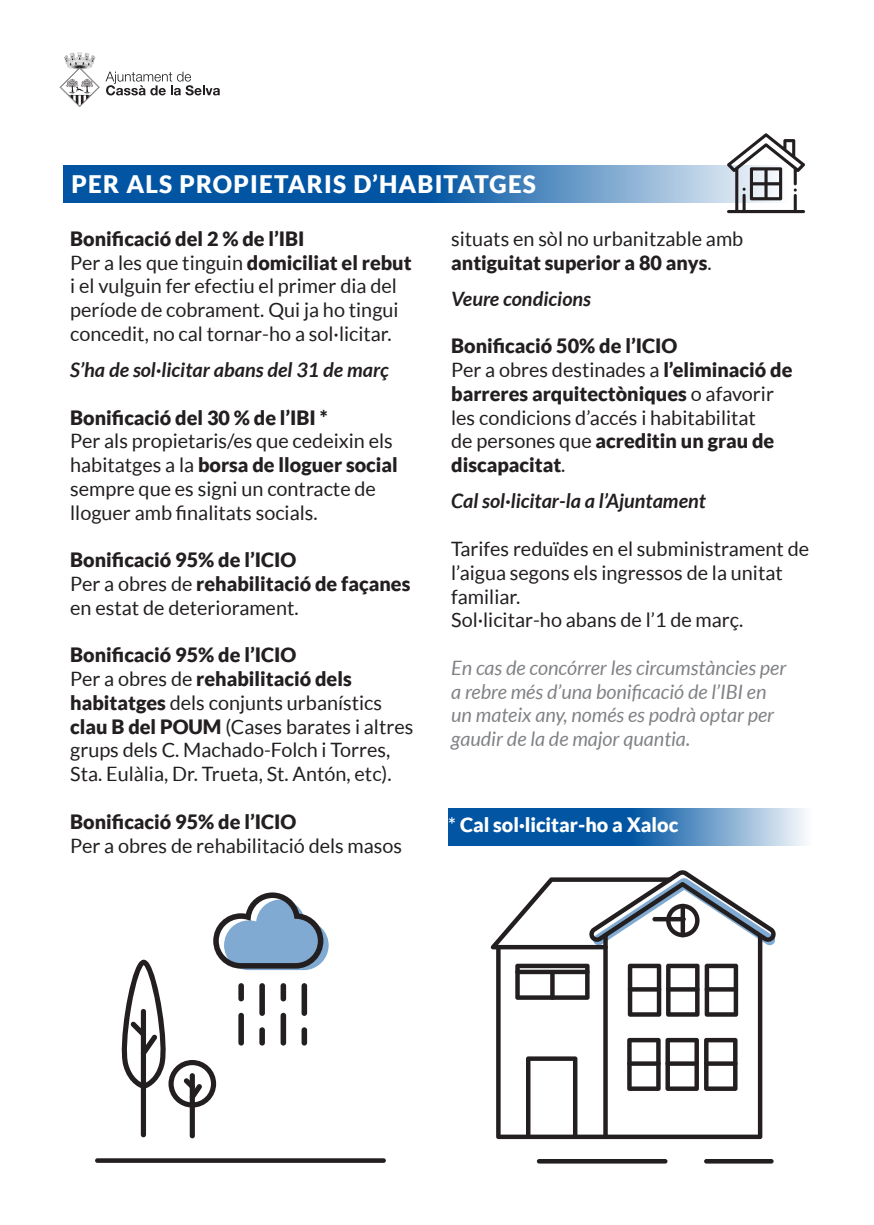
<style>
.page{position:relative;width:874px;height:1225px;background:#fff}
.page>*{position:absolute;margin:0;border:0;box-sizing:border-box;transform-origin:0 0}
.t1{font:900 24.2px "Lato";letter-spacing:.05em;color:#fff}
.t2{font:19.8px/23.8px "Lato";color:#231f20}
.t3{font:900 19.8px "Lato";color:#231f20}
.t4{font:italic 19.8px/23.8px "Lato";color:#808285}
.t5{font:italic 700 19.8px "Lato";color:#231f20}
.t6{font:900 19.8px "Lato";color:#fff}
.s1{font-weight:900}
.s2{font-weight:600}
</style>
<div class="page">
<svg style="left:60px;top:52px;width:160px;height:55px"></svg>
<svg style="left:64px;top:165px;width:662px;height:38px;background:#2f74b3"></svg>
<svg style="left:448px;top:808px;width:358px;height:37px;background:#3c7cb8"></svg>
<svg style="left:95px;top:1158px;width:290px;height:4px"></svg>
<hr style="left:703px;top:1159px;width:70px;height:4px;background:#231f20;border-radius:2px">
<hr style="left:536px;top:1159px;width:131px;height:4px;background:#231f20;border-radius:2px">
<svg style="left:490px;top:870px;width:286px;height:269px"></svg>
<div style="left:515px;top:969px;width:74px;height:5px;background:#231f20;border-radius:2px"></div>
<svg style="left:550px;top:970px;width:4px;height:29px"></svg>
<div style="left:141px;top:1009px;width:5px;height:128px;background:#231f20;border-radius:3px"></div>
<div style="left:190px;top:1073px;width:5px;height:65px;background:#231f20;border-radius:3px"></div>
<svg style="left:121px;top:892px;width:207px;height:215px"></svg>
<div style="left:238px;top:983px;width:6px;height:18px;background:#231f20;border-radius:3px"></div>
<div style="left:238px;top:1012px;width:6px;height:33px;background:#231f20;border-radius:3px"></div>
<div style="left:259px;top:1027px;width:6px;height:18px;background:#231f20;border-radius:3px"></div>
<div style="left:259px;top:983px;width:6px;height:33px;background:#231f20;border-radius:3px"></div>
<div style="left:280px;top:983px;width:6px;height:18px;background:#231f20;border-radius:3px"></div>
<div style="left:280px;top:1012px;width:6px;height:33px;background:#231f20;border-radius:3px"></div>
<div style="left:301px;top:1027px;width:6px;height:18px;background:#231f20;border-radius:3px"></div>
<div style="left:301px;top:983px;width:6px;height:33px;background:#231f20;border-radius:3px"></div>
<svg style="left:726px;top:133px;width:78px;height:80px"></svg>
<p class="t1" style="left:72px;top:170px;width:465px">PER ALS PROPIETARIS D’HABITATGES</p>
<p class="t2" style="left:451px;top:227px;width:293px">situats en sòl no urbanitzable amb <span class="s1">antiguitat superior a 80 anys</span>.</p>
<p class="t5" style="left:451px;top:287px;width:141px">Veure condicions</p>
<p class="t3" style="left:451px;top:334px;width:227px">Bonificació 50% de l’ICIO</p>
<p class="t2" style="left:451px;top:358px;width:342px">Per a obres destinades a <span class="s1">l’eliminació de barreres arquitectòniques</span> o afavorir les condicions d’accés i habitabilitat<br>de persones que <span class="s1">acreditin un grau de discapacitat</span>.</p>
<p class="t5" style="left:451px;top:490px;width:256px">Cal sol·licitar-la a l’Ajuntament</p>
<p class="t2" style="left:451px;top:537px;width:359px">Tarifes reduïdes en el subministrament de l’aigua segons els ingressos de la unitat familiar.</p>
<p class="t2" style="left:451px;top:608px;width:293px">Sol·licitar-ho abans de l’1 de març.</p>
<p class="t4" style="left:451px;top:656px;width:336px">En cas de concórrer les circumstàncies per a rebre més d’una bonificació de l’IBI en un mateix any, només es podrà optar per gaudir de la de major quantia.</p>
<p class="t3" style="left:70px;top:227px;width:236px">Bonificació del 2 % de l’IBI</p>
<p class="t2" style="left:70px;top:250px;width:343px">Per a les que tinguin <span class="s1">domiciliat el rebut </span>i el vulguin fer efectiu el primer dia del període de cobrament. Qui ja ho tingui concedit, no cal tornar-ho a sol·licitar.</p>
<p class="t5" style="left:70px;top:358px;width:320px">S’ha de sol·licitar abans del 31 de març</p>
<p class="t3" style="left:70px;top:406px;width:259px">Bonificació del 30 % de l’IBI *</p>
<p class="t2" style="left:70px;top:429px;width:329px">Per als propietaris/es que cedeixin els habitatges a la <span class="s1">borsa de lloguer social </span>sempre que es signi un contracte de lloguer amb finalitats socials.</p>
<p class="t3" style="left:70px;top:548px;width:227px">Bonificació 95% de l’ICIO</p>
<p class="t2" style="left:70px;top:572px;width:341px">Per a obres de <span class="s1">rehabilitació de façanes </span>en estat de deteriorament.</p>
<p class="t3" style="left:70px;top:643px;width:227px">Bonificació 95% de l’ICIO</p>
<p class="t2" style="left:70px;top:667px;width:344px">Per a obres de <span class="s1">rehabilitació dels habitatges</span> dels conjunts urbanístics <span class="s1">clau B del POUM</span> (Cases barates i altres grups dels C. Machado-Folch i Torres, Sta. Eulàlia, Dr. Trueta, St. Antón, etc).</p>
<p class="t3" style="left:70px;top:810px;width:227px">Bonificació 95% de l’ICIO</p>
<p class="t2" style="left:70px;top:833px;width:333px">Per a obres de rehabilitació dels masos</p>
<p class="t6" style="left:447px;top:813px;width:232px"><span class="s2">*</span> Cal sol·licitar-ho a Xaloc</p>
</div>
